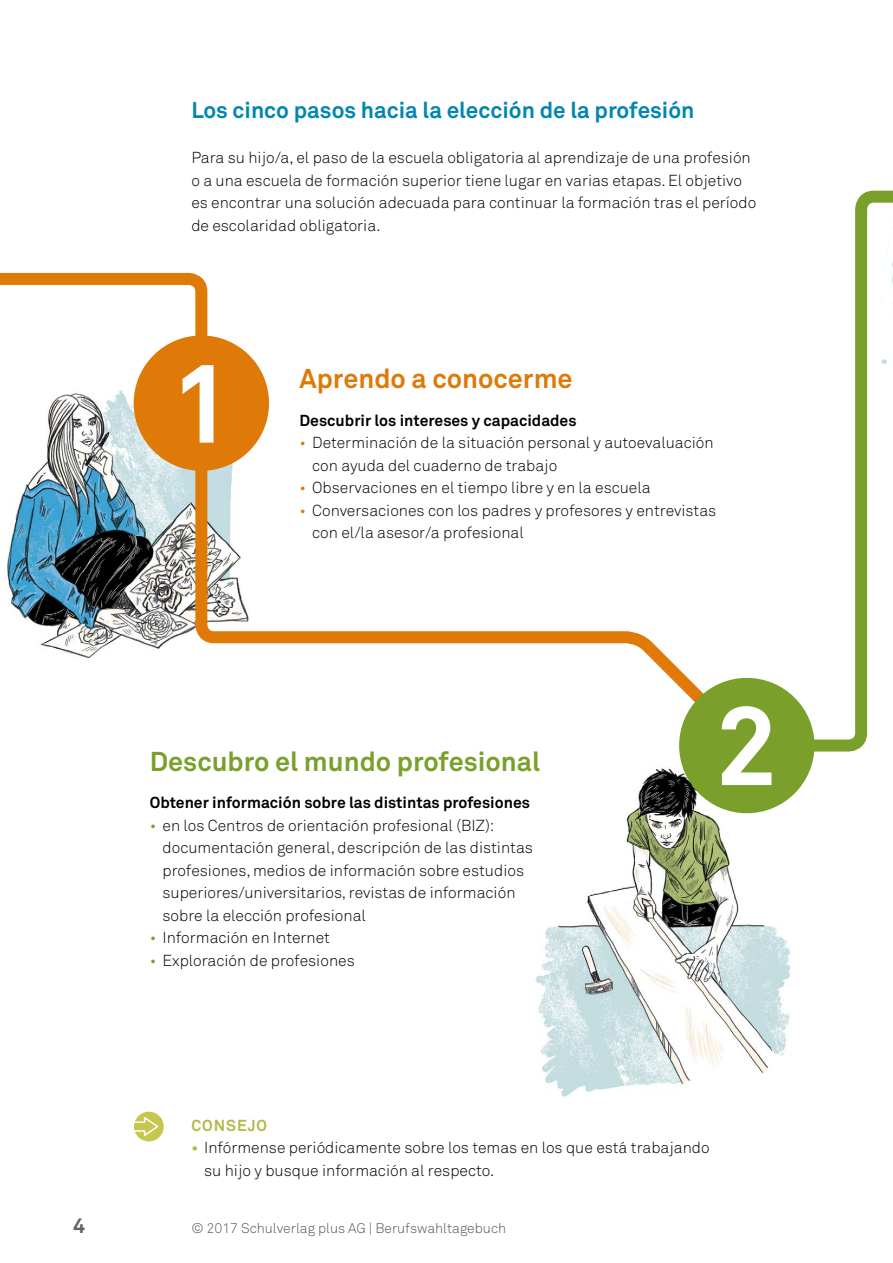
<style>
.page{position:relative;width:893px;height:1263px;background:#fff}
.page>*{position:absolute;margin:0;border:0;box-sizing:border-box;transform-origin:0 0}
.t1{font:700 111.45px "Akkurat Pro";color:#fff}
.t2{font:700 27px "Akkurat Pro";color:#7aa02b}
.t3{font:700 27px "Akkurat Pro";color:#df7908}
.t4{font:700 22.5px "Akkurat Pro";color:#0086b1}
.t5{font:700 21px "Akkurat Pro";color:#636362}
.t6{font:300 15.75px/22.5px "Akkurat Pro";color:#000}
.t7{font:700 15.75px "Akkurat Pro";color:#000}
.t8{font:700 15.75px "Akkurat Pro";letter-spacing:.06em;color:#b6b949}
.t9{font:300 13.8px "Akkurat Pro";color:#565656}
.s1{color:#df7908}
.s2{color:#7aa02b}
.s3{font-weight:700;color:#b6b949}
</style>
<div class="page">
<svg style="left:765px;top:190px;width:128px;height:567px"></svg>
<svg style="left:0;top:272px;width:764px;height:459px"></svg>
<img style="left:535px;top:735px;width:261px;height:362px">
<div style="left:679px;top:678px;width:135px;height:135px;background:#7aa02b;border-radius:50%"></div>
<div style="left:134px;top:335px;width:135px;height:136px;background:#df7908;border-radius:50%"></div>
<svg style="left:134px;top:1112px;width:30px;height:29px"></svg>
<h3 class="t4" style="left:191px;top:96px;width:505px">Los cinco pasos hacia la elección de la profesión</h3>
<p class="t6" style="left:191px;top:146px;width:566px">Para su hijo/a, el paso de la escuela obligatoria al aprendizaje de una profesión o a una escuela de formación superior tiene lugar en varias etapas. El objetivo es encontrar una solución adecuada para continuar la formación tras el período de escolaridad obligatoria.</p>
<h1 class="t1" style="left:170px;top:335px;width:65px">1</h1>
<h2 class="t3" style="left:299px;top:362px;width:275px">Aprendo a conocerme</h2>
<p class="t7" style="left:299px;top:410px;width:279px">Descubrir los intereses y capacidades</p>
<p class="t6" style="left:312px;top:431px;width:403px;text-indent:-13px"><span class="s1">•</span> Determinación de la situación personal y autoevaluación con ayuda del cuaderno de trabajo</p>
<p class="t6" style="left:299px;top:476px;width:353px"><span class="s1">•</span> Observaciones en el tiempo libre y en la escuela</p>
<p class="t6" style="left:312px;top:499px;width:406px;text-indent:-13px"><span class="s1">•</span> Conversaciones con los padres y profesores y entrevistas con el/la asesor/a profesional</p>
<h2 class="t2" style="left:150px;top:744px;width:392px">Descubro el mundo profesional</h2>
<p class="t7" style="left:150px;top:793px;width:382px">Obtener información sobre las distintas profesiones</p>
<p class="t6" style="left:163px;top:814px;width:372px;text-indent:-13px"><span class="s2">•</span> en los Centros de orientación profesional (BIZ): documentación general, descripción de las distintas profesiones, medios de información sobre estudios superiores/universitarios, revistas de información sobre la elección profesional</p>
<p class="t6" style="left:150px;top:926px;width:182px"><span class="s2">•</span> Información en Internet</p>
<p class="t6" style="left:150px;top:949px;width:206px"><span class="s2">•</span> Exploración de profesiones</p>
<h1 class="t1" style="left:715px;top:677px;width:65px">2</h1>
<p class="t8" style="left:191px;top:1115px;width:77px">CONSEJO</p>
<p class="t6" style="left:204px;top:1136px;width:507px;text-indent:-13px"><span class="s3">•</span> Infórmense periódicamente sobre los temas en los que está trabajando su hijo y busque información al respecto.</p>
<h3 class="t5" style="left:73px;top:1213px;width:13px">4</h3>
<p class="t9" style="left:191px;top:1220px;width:316px">© 2017 Schulverlag plus AG | Berufswahltagebuch</p>
</div>
